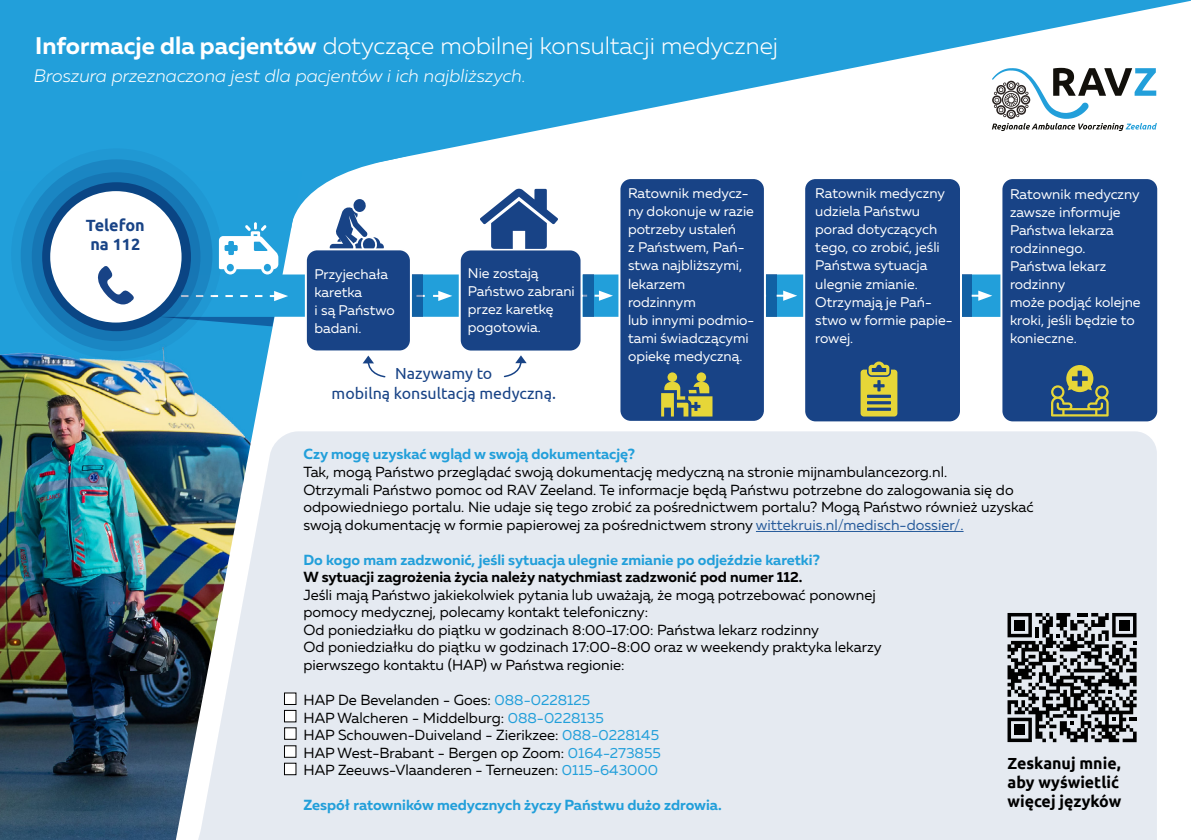
<style>
.page{position:relative;width:1191px;height:840px;background:#fff}
.page>*{position:absolute;margin:0;border:0;box-sizing:border-box;transform-origin:0 0}
.t1{font:300 24px "Muller";color:#fff}
.t2{font:italic 300 18px "Muller";color:#fff}
.t3{font:700 16.2px/19.4px "Ubuntu";color:#184386}
.t4{font:700 16px/19.2px "Ubuntu";color:#000}
.t5{font:16px/19.2px "Ubuntu";color:#184386;text-align:center}
.t6{font:14.6px/17.6px "Muller";color:#000}
.t7{font:700 14.6px "Muller";color:#229fda}
.t8{font:700 14.6px "Muller";color:#000}
.t9{font:14px/18px "Muller";color:#fff}
.s1{font-weight:700}
.s2{color:#275b9b}
.s3{color:#229fda}
</style>
<div class="page">
<div style="left:302px;top:431px;width:855px;height:408px;background:#e5eaf1"></div>
<svg style="left:0;top:0;width:1191px;height:172px;fill:#229fda"></svg>
<img style="left:0;top:172px;width:302px;height:667px">
<div style="left:11px;top:148px;width:211px;height:211px;background:#1f98d3;border-radius:50%"></div>
<div style="left:21px;top:159px;width:191px;height:192px;background:#1a86c3;border-radius:50%"></div>
<div style="left:32px;top:172px;width:168px;height:169px;background:#1676b4;border-radius:50%"></div>
<div style="left:619px;top:178px;width:146px;height:243px;background:#184386;border-radius:11px"></div>
<div style="left:618px;top:177px;width:148px;height:245px;border:2px solid #fff;border-radius:11px"></div>
<div style="left:306px;top:249px;width:105px;height:102px;background:#184386;border-radius:11px"></div>
<div style="left:305px;top:248px;width:107px;height:104px;border:2px solid #fff;border-radius:11px"></div>
<div style="left:460px;top:249px;width:121px;height:102px;background:#184386;border-radius:11px"></div>
<div style="left:459px;top:248px;width:123px;height:104px;border:2px solid #fff;border-radius:11px"></div>
<hr style="left:756px;top:531px;width:207px;height:1px;background:#275b9b">
<div style="left:284px;top:745px;width:12px;height:11px;background:#fff"></div>
<div style="left:284px;top:762px;width:12px;height:12px;background:#fff"></div>
<div style="left:284px;top:692px;width:12px;height:12px;background:#fff"></div>
<div style="left:284px;top:710px;width:12px;height:11px;background:#fff"></div>
<div style="left:284px;top:709px;width:12px;height:13px;border:1px solid #000"></div>
<svg style="left:284px;top:727px;width:12px;height:11px"></svg>
<div style="left:696px;top:372px;width:10px;height:10px;background:#e6d638;border-radius:50%"></div>
<div style="left:667px;top:372px;width:10px;height:10px;background:#e6d638;border-radius:50%"></div>
<svg style="left:661px;top:382px;width:51px;height:34px"></svg>
<svg style="left:42px;top:182px;width:149px;height:149px;fill:#0a4584"></svg>
<div style="left:50px;top:191px;width:131px;height:131px;background:#fff;border-radius:50%"></div>
<svg style="left:97px;top:266px;width:37px;height:38px"></svg>
<div style="left:804px;top:178px;width:157px;height:244px;background:#184386;border-radius:11px"></div>
<div style="left:803px;top:177px;width:159px;height:246px;border:2px solid #fff;border-radius:11px"></div>
<div style="left:1001px;top:178px;width:157px;height:244px;background:#184386;border-radius:11px"></div>
<div style="left:1000px;top:177px;width:159px;height:246px;border:2px solid #fff;border-radius:11px"></div>
<svg style="left:860px;top:361px;width:37px;height:55px"></svg>
<svg style="left:1051px;top:365px;width:57px;height:51px"></svg>
<svg style="left:154px;top:68px;width:1003px;height:258px"></svg>
<svg style="left:1007px;top:612px;width:129px;height:129px"></svg>
<div style="left:1014px;top:619px;width:11px;height:11px;background:#000"></div>
<div style="left:1119px;top:619px;width:10px;height:11px;background:#000"></div>
<div style="left:1014px;top:724px;width:11px;height:10px;background:#000"></div>
<svg style="left:503px;top:355px;width:23px;height:23px"></svg>
<svg style="left:362px;top:355px;width:24px;height:23px"></svg>
<h1 class="t1" style="left:35px;top:32px;width:744px"><span class="s1">Informacje dla pacjentów</span> dotyczące mobilnej konsultacji medycznej</h1>
<p class="t2" style="left:34px;top:65px;width:493px">Broszura przeznaczona jest dla pacjentów i ich najbliższych.</p>
<p class="t3" style="left:86px;top:215px;width:60px">Telefon na 112</p>
<p class="t9" style="left:314px;top:265px;width:82px">Przyjechała karetka<br>i są Państwo badani.</p>
<p class="t9" style="left:468px;top:263px;width:108px">Nie zostają<br>Państwo zabrani przez karetkę pogotowia.</p>
<p class="t5" style="left:332px;top:363px;width:226px">Nazywamy to<br>mobilną konsultacją medyczną.</p>
<p class="t9" style="left:628px;top:184px;width:128px">Ratownik medycz&shy;ny dokonuje w razie potrzeby ustaleń<br>z Państwem, Pań&shy;stwa najbliższymi, lekarzem rodzinnym<br>lub innymi podmio&shy;tami świadczącymi opiekę medyczną.</p>
<p class="t9" style="left:815px;top:184px;width:139px">Ratownik medyczny udziela Państwu porad dotyczących tego, co zrobić, jeśli<br>Państwa sytuacja ulegnie zmianie.<br>Otrzymają je Pań&shy;stwo w formie papie&shy;rowej.</p>
<p class="t9" style="left:1010px;top:185px;width:132px">Ratownik medyczny zawsze informuje<br>Państwa lekarza rodzinnego.<br>Państwa lekarz rodzinny<br>może podjąć kolejne kroki, jeśli będzie to konieczne.</p>
<p class="t7" style="left:303px;top:445px;width:333px">Czy mogę uzyskać wgląd w swoją dokumentację?</p>
<p class="t6" style="left:303px;top:462px;width:731px">Tak, mogą Państwo przeglądać swoją dokumentację medyczną na stronie mijnambulancezorg.nl.<br>Otrzymali Państwo pomoc od RAV Zeeland. Te informacje będą Państwu potrzebne do zalogowania się do odpowiedniego portalu. Nie udaje się tego zrobić za pośrednictwem portalu? Mogą Państwo również uzyskać swoją dokumentację w formie papierowej za pośrednictwem strony <span class="s2">wittekruis.nl/medisch-dossier/.</span></p>
<p class="t7" style="left:303px;top:550px;width:518px">Do kogo mam zadzwonić, jeśli sytuacja ulegnie zmianie po odjeździe karetki?</p>
<p class="t8" style="left:303px;top:567px;width:500px">W sytuacji zagrożenia życia należy natychmiast zadzwonić pod numer 112.</p>
<p class="t6" style="left:303px;top:585px;width:580px">Jeśli mają Państwo jakiekolwiek pytania lub uważają, że mogą potrzebować ponownej pomocy medycznej, polecamy kontakt telefoniczny:<br>Od poniedziałku do piątku w godzinach 8:00-17:00: Państwa lekarz rodzinny<br>Od poniedziałku do piątku w godzinach 17:00-8:00 oraz w weekendy praktyka lekarzy pierwszego kontaktu (HAP) w Państwa regionie:</p>
<p class="t6" style="left:303px;top:690px;width:359px">HAP De Bevelanden - Goes: <span class="s3">088-0228125<br></span>HAP Walcheren - Middelburg: <span class="s3">088-0228135<br></span>HAP Schouwen-Duiveland - Zierikzee: <span class="s3">088-0228145<br></span>HAP West-Brabant - Bergen op Zoom: <span class="s3">0164-273855<br></span>HAP Zeeuws-Vlaanderen - Terneuzen: <span class="s3">0115-643000</span></p>
<p class="t7" style="left:303px;top:795px;width:420px">Zespół ratowników medycznych życzy Państwu dużo zdrowia.</p>
<p class="t4" style="left:1007px;top:752px;width:115px">Zeskanuj mnie, aby wyświetlić więcej języków</p>
</div>
